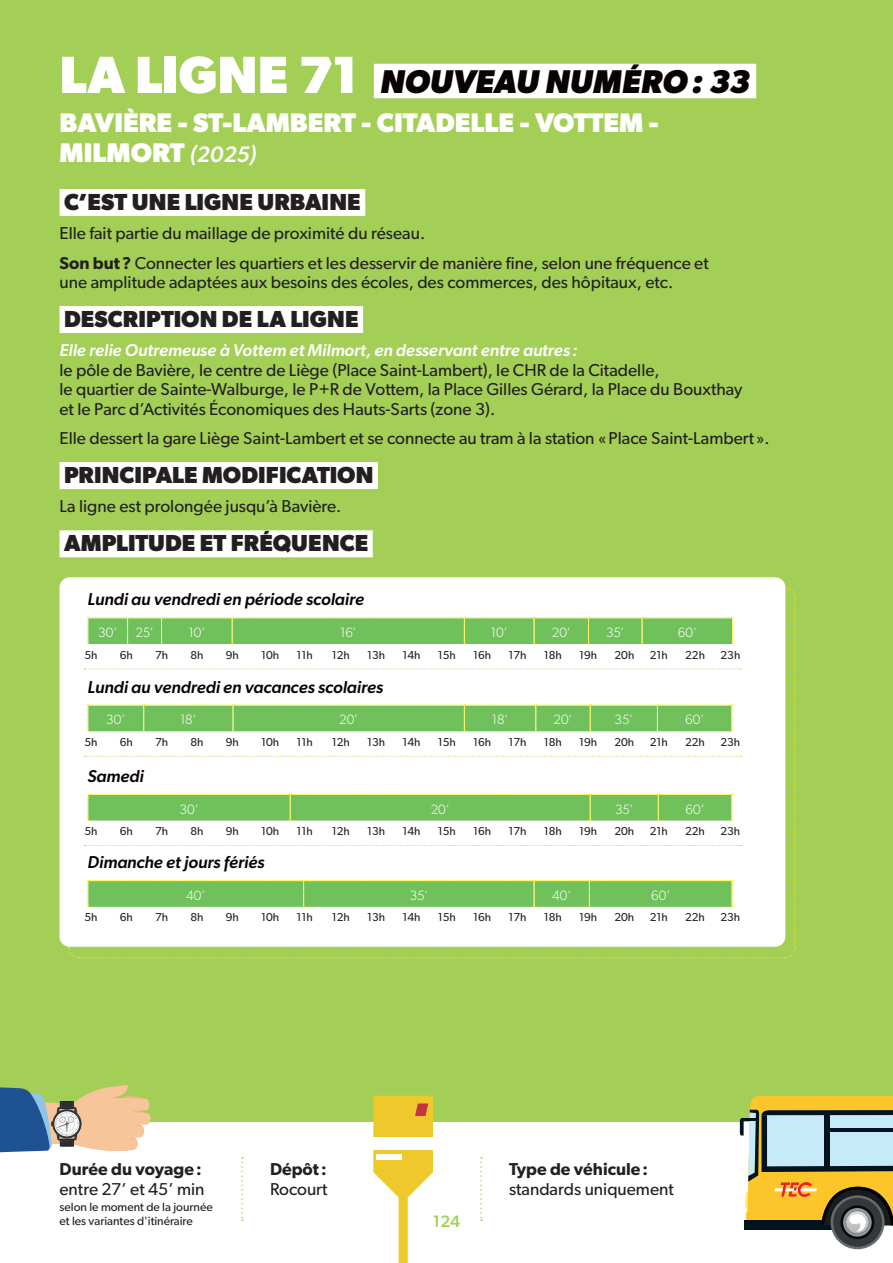
<style>
.page{position:relative;width:893px;height:1263px;background:#fff}
.page>*{position:absolute;margin:0;border:0;box-sizing:border-box;transform-origin:0 0}
.t1{font:700 52.5px "Gibson";color:#fff}
.t2{font:italic 700 33px "Gibson";color:#080302}
.t3{font:700 27px/30px "Gibson";color:#fff}
.t4{font:700 23.25px "Gibson";letter-spacing:.005em;color:#231f20}
.t5{font:17.25px/19.5px "Gibson";color:#231f20}
.t6{font:italic 500 17.25px "Gibson";color:#080302}
.t7{font:italic 500 17.25px "Gibson";color:#fff}
.t8{font:600 17.25px "Gibson";color:#231f20}
.t9{font:500 16.5px "Gibson";color:#a3cf57}
.t10{font:300 13.5px "Gibson";color:#fff}
.t11{font:12px/13.5px "Gibson";color:#231f20}
.t12{font:11.55px "Gibson";color:#231f20}
.s1{font-weight:500;font-style:italic;font-size:22.5px}
.s2{font-weight:600}
</style>
<div class="page">
<div style="left:0;top:0;width:893px;height:1121px;background:#a3cf57"></div>
<div style="left:831px;top:1195px;width:53px;height:54px;background:#696c6d;border-radius:50%"></div>
<div style="left:833px;top:1198px;width:49px;height:49px;background:#34383a;border-radius:50%"></div>
<svg style="left:840px;top:1205px;width:34px;height:34px"></svg>
<div style="left:843px;top:1208px;width:29px;height:28px;background:#969798;border-radius:50%"></div>
<svg style="left:740px;top:1096px;width:153px;height:138px;background:#aca678"></svg>
<svg style="left:373px;top:1096px;width:60px;height:167px"></svg>
<div style="left:373px;top:1137px;width:60px;height:12px;background:#fff"></div>
<div style="left:377px;top:1154px;width:25px;height:6px;background:#fff"></div>
<svg style="left:0;top:1085px;width:152px;height:68px"></svg>
<svg style="left:480px;top:1157px;width:2px;height:64px"></svg>
<svg style="left:241px;top:1157px;width:2px;height:64px"></svg>
<div style="left:374px;top:64px;width:382px;height:34px;background:#fff"></div>
<div style="left:60px;top:189px;width:305px;height:27px;background:#fff"></div>
<div style="left:60px;top:306px;width:303px;height:27px;background:#fff"></div>
<div style="left:60px;top:462px;width:318px;height:27px;background:#fff"></div>
<div style="left:60px;top:530px;width:313px;height:27px;background:#fff"></div>
<div style="left:60px;top:577px;width:725px;height:370px;background:#fff;border-radius:10px"></div>
<svg style="left:68px;top:587px;width:728px;height:372px"></svg>
<h1 class="t1" style="left:60px;top:44px;width:300px">LA LIGNE 71</h1>
<h3 class="t3" style="left:60px;top:107px;width:601px">BAVIÈRE - ST-LAMBERT - CITADELLE - VOTTEM -<br>MILMORT <span class="s1">(2025)</span></h3>
<h2 class="t2" style="left:380px;top:62px;width:371px">NOUVEAU NUMÉRO: 33</h2>
<h3 class="t4" style="left:64px;top:188px;width:298px">C’EST UNE LIGNE URBAINE</h3>
<p class="t5" style="left:60px;top:218px;width:651px;line-height:29.2px">Elle fait partie du maillage de proximité du réseau.<br><span class="s2">Son but?</span> Connecter les quartiers et les desservir de manière fine, selon une fréquence et</p>
<p class="t5" style="left:60px;top:272px;width:615px">une amplitude adaptées aux besoins des écoles, des commerces, des hôpitaux, etc.</p>
<h3 class="t4" style="left:64px;top:305px;width:296px">DESCRIPTION DE LA LIGNE</h3>
<p class="t7" style="left:60px;top:340px;width:519px">Elle relie Outremeuse à Vottem et Milmort, en desservant entre autres :</p>
<p class="t5" style="left:60px;top:360px;width:684px">le pôle de Bavière, le centre de Liège (Place Saint-Lambert), le CHR de la Citadelle,<br>le quartier de Sainte-Walburge, le P+R de Vottem, la Place Gilles Gérard, la Place du Bouxthay et le Parc d’Activités Économiques des Hauts-Sarts (zone 3).</p>
<p class="t5" style="left:60px;top:428px;width:712px">Elle dessert la gare Liège Saint-Lambert et se connecte au tram à la station «Place Saint-Lambert ».</p>
<h3 class="t4" style="left:64px;top:461px;width:311px">PRINCIPALE MODIFICATION</h3>
<p class="t5" style="left:60px;top:496px;width:283px">La ligne est prolongée jusqu’à Bavière.</p>
<h3 class="t4" style="left:64px;top:529px;width:306px">AMPLITUDE ET FRÉQUENCE</h3>
<p class="t6" style="left:88px;top:589px;width:278px">Lundi au vendredi en période scolaire</p>
<p class="t10" style="left:98px;top:624px;width:21px">30’</p>
<p class="t10" style="left:135px;top:624px;width:20px">25’</p>
<p class="t10" style="left:188px;top:624px;width:18px">10’</p>
<p class="t10" style="left:340px;top:624px;width:18px">16’</p>
<p class="t10" style="left:491px;top:624px;width:18px">10’</p>
<p class="t10" style="left:552px;top:624px;width:20px">20’</p>
<p class="t10" style="left:606px;top:624px;width:20px">35’</p>
<p class="t10" style="left:678px;top:624px;width:21px">60’</p>
<p class="t12" style="left:84px;top:648px;width:15px">5h</p>
<p class="t12" style="left:120px;top:648px;width:15px">6h</p>
<p class="t12" style="left:155px;top:648px;width:15px">7h</p>
<p class="t12" style="left:190px;top:648px;width:15px">8h</p>
<p class="t12" style="left:226px;top:648px;width:15px">9h</p>
<p class="t12" style="left:261px;top:648px;width:20px">10h</p>
<p class="t12" style="left:296px;top:648px;width:18px">11h</p>
<p class="t12" style="left:332px;top:648px;width:20px">12h</p>
<p class="t12" style="left:367px;top:648px;width:20px">13h</p>
<p class="t12" style="left:402px;top:648px;width:20px">14h</p>
<p class="t12" style="left:438px;top:648px;width:20px">15h</p>
<p class="t12" style="left:473px;top:648px;width:20px">16h</p>
<p class="t12" style="left:508px;top:648px;width:20px">17h</p>
<p class="t12" style="left:544px;top:648px;width:20px">18h</p>
<p class="t12" style="left:579px;top:648px;width:20px">19h</p>
<p class="t12" style="left:614px;top:648px;width:21px">20h</p>
<p class="t12" style="left:650px;top:648px;width:20px">21h</p>
<p class="t12" style="left:685px;top:648px;width:21px">22h</p>
<p class="t12" style="left:720px;top:648px;width:21px">23h</p>
<p class="t6" style="left:88px;top:676px;width:297px">Lundi au vendredi en vacances scolaires</p>
<p class="t10" style="left:106px;top:712px;width:21px">30’</p>
<p class="t10" style="left:180px;top:712px;width:18px">18’</p>
<p class="t10" style="left:339px;top:712px;width:20px">20’</p>
<p class="t10" style="left:492px;top:712px;width:18px">18’</p>
<p class="t10" style="left:553px;top:712px;width:20px">20’</p>
<p class="t10" style="left:615px;top:712px;width:20px">35’</p>
<p class="t10" style="left:685px;top:712px;width:21px">60’</p>
<p class="t12" style="left:84px;top:735px;width:15px">5h</p>
<p class="t12" style="left:120px;top:735px;width:15px">6h</p>
<p class="t12" style="left:155px;top:735px;width:15px">7h</p>
<p class="t12" style="left:190px;top:735px;width:15px">8h</p>
<p class="t12" style="left:226px;top:735px;width:15px">9h</p>
<p class="t12" style="left:261px;top:735px;width:20px">10h</p>
<p class="t12" style="left:296px;top:735px;width:18px">11h</p>
<p class="t12" style="left:332px;top:735px;width:20px">12h</p>
<p class="t12" style="left:367px;top:735px;width:20px">13h</p>
<p class="t12" style="left:402px;top:735px;width:20px">14h</p>
<p class="t12" style="left:438px;top:735px;width:20px">15h</p>
<p class="t12" style="left:473px;top:735px;width:20px">16h</p>
<p class="t12" style="left:508px;top:735px;width:20px">17h</p>
<p class="t12" style="left:544px;top:735px;width:20px">18h</p>
<p class="t12" style="left:579px;top:735px;width:20px">19h</p>
<p class="t12" style="left:614px;top:735px;width:21px">20h</p>
<p class="t12" style="left:650px;top:735px;width:20px">21h</p>
<p class="t12" style="left:685px;top:735px;width:21px">22h</p>
<p class="t12" style="left:720px;top:735px;width:21px">23h</p>
<p class="t6" style="left:88px;top:765px;width:58px">Samedi</p>
<p class="t10" style="left:179px;top:801px;width:21px">30’</p>
<p class="t10" style="left:431px;top:801px;width:20px">20’</p>
<p class="t10" style="left:615px;top:801px;width:20px">35’</p>
<p class="t10" style="left:685px;top:801px;width:21px">60’</p>
<p class="t12" style="left:84px;top:824px;width:15px">5h</p>
<p class="t12" style="left:120px;top:824px;width:15px">6h</p>
<p class="t12" style="left:155px;top:824px;width:15px">7h</p>
<p class="t12" style="left:190px;top:824px;width:15px">8h</p>
<p class="t12" style="left:226px;top:824px;width:15px">9h</p>
<p class="t12" style="left:261px;top:824px;width:20px">10h</p>
<p class="t12" style="left:296px;top:824px;width:18px">11h</p>
<p class="t12" style="left:332px;top:824px;width:20px">12h</p>
<p class="t12" style="left:367px;top:824px;width:20px">13h</p>
<p class="t12" style="left:402px;top:824px;width:20px">14h</p>
<p class="t12" style="left:438px;top:824px;width:20px">15h</p>
<p class="t12" style="left:473px;top:824px;width:20px">16h</p>
<p class="t12" style="left:508px;top:824px;width:20px">17h</p>
<p class="t12" style="left:544px;top:824px;width:20px">18h</p>
<p class="t12" style="left:579px;top:824px;width:20px">19h</p>
<p class="t12" style="left:614px;top:824px;width:21px">20h</p>
<p class="t12" style="left:650px;top:824px;width:20px">21h</p>
<p class="t12" style="left:685px;top:824px;width:21px">22h</p>
<p class="t12" style="left:720px;top:824px;width:21px">23h</p>
<p class="t6" style="left:88px;top:852px;width:178px">Dimanche et jours fériés</p>
<p class="t10" style="left:186px;top:887px;width:21px">40’</p>
<p class="t10" style="left:410px;top:887px;width:20px">35’</p>
<p class="t10" style="left:552px;top:887px;width:21px">40’</p>
<p class="t10" style="left:651px;top:887px;width:21px">60’</p>
<p class="t12" style="left:84px;top:910px;width:15px">5h</p>
<p class="t12" style="left:120px;top:910px;width:15px">6h</p>
<p class="t12" style="left:155px;top:910px;width:15px">7h</p>
<p class="t12" style="left:190px;top:910px;width:15px">8h</p>
<p class="t12" style="left:226px;top:910px;width:15px">9h</p>
<p class="t12" style="left:261px;top:910px;width:20px">10h</p>
<p class="t12" style="left:296px;top:910px;width:18px">11h</p>
<p class="t12" style="left:332px;top:910px;width:20px">12h</p>
<p class="t12" style="left:367px;top:910px;width:20px">13h</p>
<p class="t12" style="left:402px;top:910px;width:20px">14h</p>
<p class="t12" style="left:438px;top:910px;width:20px">15h</p>
<p class="t12" style="left:473px;top:910px;width:20px">16h</p>
<p class="t12" style="left:508px;top:910px;width:20px">17h</p>
<p class="t12" style="left:544px;top:910px;width:20px">18h</p>
<p class="t12" style="left:579px;top:910px;width:20px">19h</p>
<p class="t12" style="left:614px;top:910px;width:21px">20h</p>
<p class="t12" style="left:650px;top:910px;width:20px">21h</p>
<p class="t12" style="left:685px;top:910px;width:21px">22h</p>
<p class="t12" style="left:720px;top:910px;width:21px">23h</p>
<p class="t8" style="left:60px;top:1159px;width:144px">Durée du voyage:</p>
<p class="t5" style="left:60px;top:1179px;width:147px">entre 27’ et 45’ min</p>
<p class="t11" style="left:60px;top:1200px;width:155px">selon le moment de la journée et les variantes d'itinéraire</p>
<p class="t8" style="left:270px;top:1159px;width:58px">Dépôt:</p>
<p class="t5" style="left:270px;top:1179px;width:59px">Rocourt</p>
<p class="t9" style="left:433px;top:1212px;width:29px">124</p>
<p class="t8" style="left:509px;top:1159px;width:141px">Type de véhicule:</p>
<p class="t5" style="left:509px;top:1179px;width:166px">standards uniquement</p>
</div>
